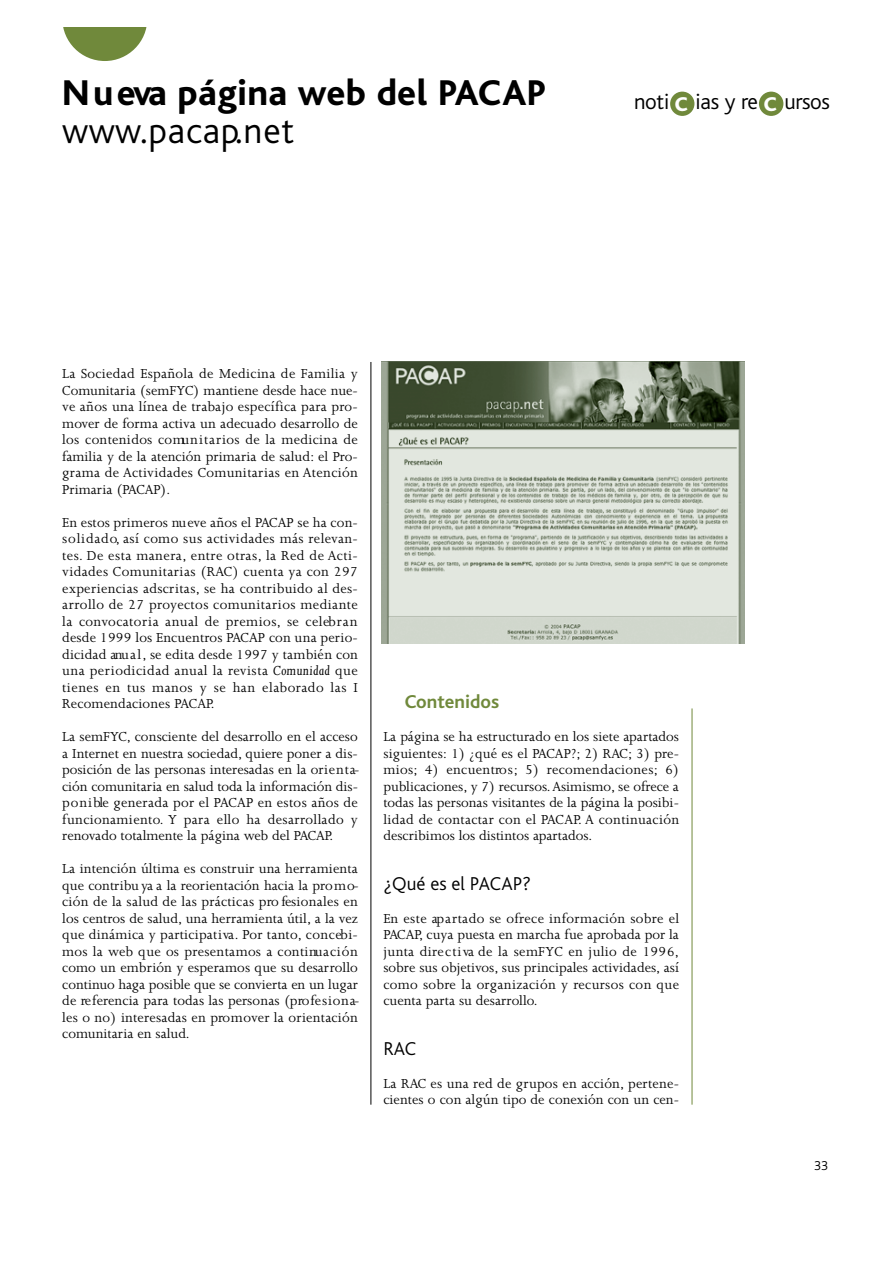
<style>
.page{position:relative;width:893px;height:1263px;background:#fff}
.page>*{position:absolute;margin:0;border:0;box-sizing:border-box;transform-origin:0 0}
.t1{font:800 37.5px "Bliss";letter-spacing:.01em;color:#000}
.t2{font:300 37.5px "Bliss";color:#000}
.t3{font:300 22.8px "Bliss";letter-spacing:-.015em;color:#000}
.t4{font:300 19.5px "Bliss";color:#000}
.t5{font:700 19.5px "Bliss";color:#70893b}
.t6{font:15px/16.5px "Joanna";color:#000;text-align:justify}
.t7{font:300 13.5px "Bliss";color:#000}
.s1{font-weight:800;font-size:20.85px;color:#fff}
.s2{font-style:italic}
</style>
<div class="page">
<hr style="left:370px;top:362px;width:1px;height:743px;background:#000">
<svg style="left:759px;top:92px;width:24px;height:24px"></svg>
<svg style="left:670px;top:92px;width:24px;height:24px"></svg>
<svg style="left:63px;top:27px;width:84px;height:34px"></svg>
<hr style="left:691px;top:708px;width:1px;height:397px;background:#70893b">
<img style="left:381px;top:362px;width:363px;height:282px">
<h1 class="t1" style="left:62px;top:75px;width:485px">N u eva página web del PACA P</h1>
<h1 class="t2" style="left:62px;top:114px;width:234px">w w w.p a c a p.n e t</h1>
<h2 class="t3" style="left:634px;top:91px;width:197px">noti <span class="s1">C</span> ias y re <span class="s1">C</span> u rso s</h2>
<p class="t6" style="left:62px;top:367px;width:297px">La Sociedad Española de Medicina de Familia y Comunitaria (semFYC) mantiene desde hace nue&shy;ve años una línea de trabajo específica para pro&shy;m over de fo rma activa un adecuado desarrollo de los contenidos comu n i t a rios de la medicina de familia y de la atención prim a ria de salud: el Pro&shy;grama de Actividades Comu n ita rias en A te n c ió n Primaria (PACAP).</p>
<p class="t6" style="left:62px;top:516px;width:297px">En estos prim e ros nu eve años el PACAP se ha con&shy;s o lid a d o, así como sus actividades más re leva n&shy;te s. De esta manera, e n tre otras, la Red de A c ti&shy;vidades Comu n ita rias (RAC) cuenta ya con 297 e x p e riencias adscrita s , se ha contribuido al des&shy;a rrollo de 27 proyectos comu n ita rios mediante la convo c ato ria anual de pre m io s , se celeb r a n desde 1999 los Encuentros PACAP con una perio&shy;dicidad anu a l , se edita desde 1997 y también con una periodicidad anual la revista <span class="s2">C o m u n id a d</span> q u e tienes en tus manos y se han elaborado las I Recomendaciones PAC A P.</p>
<p class="t6" style="left:62px;top:730px;width:299px;text-align:left">La semFYC, consciente del desarrollo en el acceso a Internet en nuestra sociedad, quiere poner a dis&shy;posición de las personas interesadas en la orie n ta&shy;ción comunitaria en salud toda la información dis&shy;p o n i ble generada por el PACAP en estos años de fu n c io n a m ie n to. Y para ello ha desarrollado y renovado totalmente la página web del PACAP.</p>
<p class="t6" style="left:62px;top:862px;width:299px">La intención última es construir una herra m ie n ta que contribu ya a la re o rientación hacia la pro m o&shy;ción de la salud de las prácticas pro fesionales en los centros de salud, una herramienta útil, a la vez que dinámica y partic ip ativa . Por tanto, c o n c eb i&shy;mos la web que os presentamos a continu a c ió n como un embrión y esperamos que su desarro llo continuo haga posible que se convierta en un lugar de re fe rencia para todas las personas (pro fe s io n a&shy;les o no) interesadas en pro m over la orie n ta c ió n comunitaria en salud.</p>
<h3 class="t5" style="left:404px;top:693px;width:96px">Contenidos</h3>
<p class="t6" style="left:383px;top:730px;width:297px">La página se ha estructurado en los siete apartados sig u ie n te s: 1) ¿qué es el PAC A P ? ; 2) RAC ; 3) pre&shy;m io s ; 4) encuentro s ; 5) re c o m e n d a c io n e s ; 6 ) publicaciones, y 7) recursos.Asimismo, se ofrece a todas las personas visitantes de la página la posibi&shy;lidad de contactar con el PAC A P. A continu a c ió n describimos los distintos apartados.</p>
<h3 class="t4" style="left:383px;top:875px;width:149px">¿Qué es el PACAP?</h3>
<p class="t6" style="left:383px;top:912px;width:297px">En este ap a rtado se ofrece info rmación sobre el PACAP, cuya puesta en marcha fue aprobada por la junta dire c t i va de la semFYC en julio de 1996, sobre sus objetivos, sus principales actividades, así como sobre la organización y recursos con que cuenta parta su desarrollo.</p>
<h3 class="t4" style="left:383px;top:1040px;width:34px">RAC</h3>
<p class="t6" style="left:383px;top:1077px;width:297px">La RAC es una red de grupos en acción, p e rte n e&shy;cientes o con algún tipo de conexión con un cen-</p>
<p class="t7" style="left:814px;top:1160px;width:15px">33</p>
</div>
